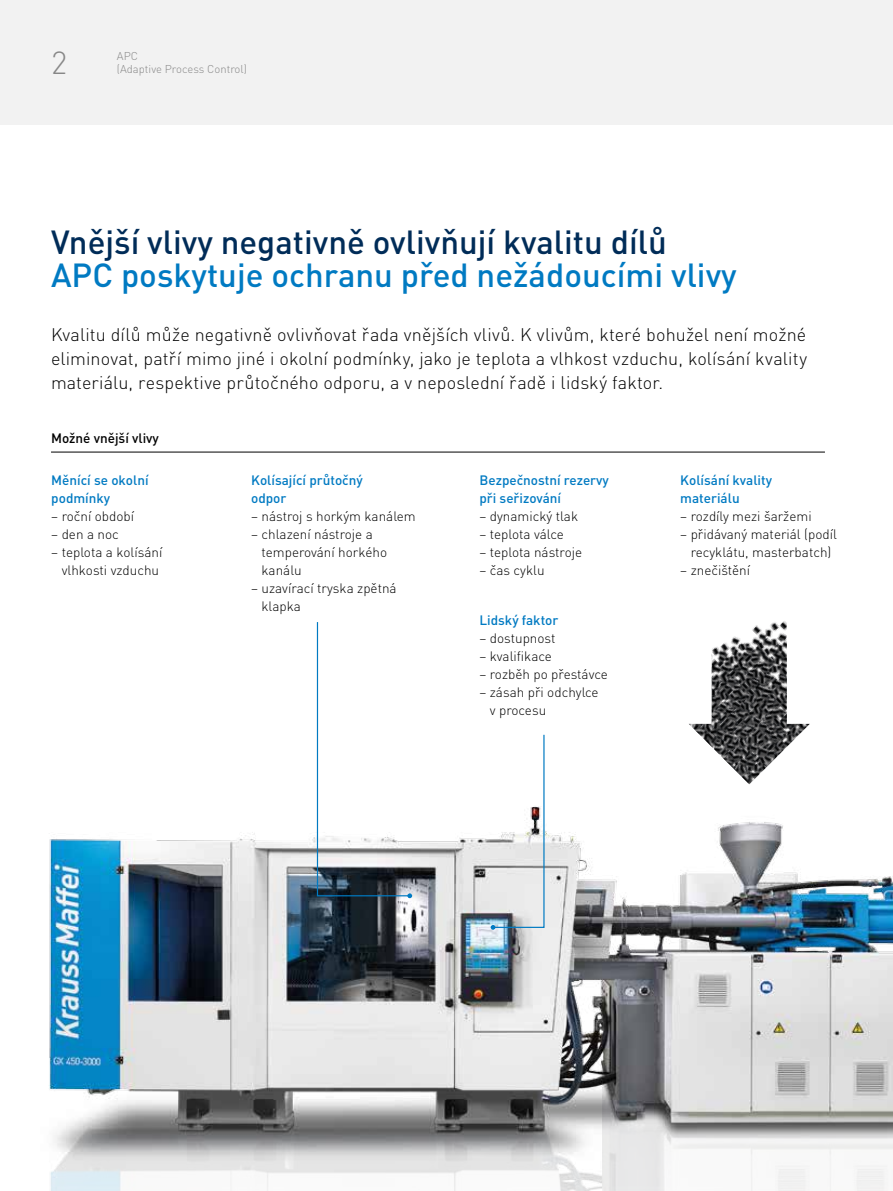
<style>
.page{position:relative;width:893px;height:1191px;background:#fff}
.page>*{position:absolute;margin:0;border:0;box-sizing:border-box;transform-origin:0 0}
.t1{font:500 33px "DIN Pro";color:#002c58}
.t2{font:500 33px "DIN Pro";color:#007ac2}
.t3{font:300 31.5px "DIN Pro";color:#878787}
.t4{font:300 18px/24px "DIN Pro";letter-spacing:.005em;color:#000;text-align:justify}
.t5{font:300 13.5px/18px "DIN Pro";color:#000}
.t6{font:500 13.5px/18px "DIN Pro";color:#007ac2}
.t7{font:500 13.5px "DIN Pro";color:#000}
.t8{font:300 11.25px/13.5px "DIN Pro";color:#878787}
</style>
<div class="page">
<img style="left:49px;top:784px;width:844px;height:407px">
<div style="left:0;top:0;width:893px;height:124px;background:#f2f2f2"></div>
<hr style="left:51px;top:452px;width:774px;height:1px;background:#000">
<svg style="left:490px;top:734px;width:55px;height:196px"></svg>
<svg style="left:316px;top:622px;width:96px;height:276px"></svg>
<img style="left:689px;top:621px;width:121px;height:163px">
<h2 class="t3" style="left:51px;top:41px;width:18px">2</h2>
<p class="t8" style="left:117px;top:48px;width:132px">APC<br>(Adaptive Process Control)</p>
<h1 class="t1" style="left:51px;top:220px;width:617px">Vnější vlivy negativně ovlivňují kvalitu dílů</h1>
<h1 class="t2" style="left:51px;top:253px;width:687px">APC poskytuje ochranu před nežádoucími vlivy</h1>
<p class="t4" style="left:51px;top:322px;width:758px">Kvalitu dílů může negativně ovlivňovat řada vnějších vlivů. K vlivům, které bohužel není možné eliminovat, patří mimo jiné i okolní podmínky, jako je teplota a vlhkost vzduchu, kolísání kvality materiálu, respektive průtočného odporu, a v neposlední řadě i lidský faktor.</p>
<p class="t7" style="left:51px;top:429px;width:109px">Možné vnější vlivy</p>
<p class="t6" style="left:51px;top:471px;width:99px">Měnící se okolní podmínky</p>
<p class="t5" style="left:51px;top:507px;width:84px">– roční období</p>
<p class="t5" style="left:51px;top:525px;width:69px">– den a noc</p>
<p class="t5" style="left:51px;top:543px;width:113px;text-align:center">– teplota a kolísání vlhkosti vzduchu</p>
<p class="t6" style="left:251px;top:471px;width:113px">Kolísající průtočný odpor</p>
<p class="t5" style="left:251px;top:507px;width:166px">– nástroj s horkým kanálem</p>
<p class="t5" style="left:262px;top:525px;width:127px;text-indent:-10px">– chlazení nástroje a temperování horkého kanálu</p>
<p class="t5" style="left:262px;top:579px;width:137px;text-indent:-10px">– uzavírací tryska zpětná klapka</p>
<p class="t6" style="left:479px;top:471px;width:131px">Bezpečnostní rezervy při seřizování</p>
<p class="t5" style="left:479px;top:507px;width:100px">– dynamický tlak</p>
<p class="t5" style="left:479px;top:525px;width:86px">– teplota válce</p>
<p class="t5" style="left:479px;top:543px;width:104px">– teplota nástroje</p>
<p class="t5" style="left:479px;top:561px;width:67px">– čas cyklu</p>
<p class="t6" style="left:479px;top:610px;width:80px">Lidský faktor</p>
<p class="t5" style="left:479px;top:628px;width:78px">– dostupnost</p>
<p class="t5" style="left:479px;top:646px;width:74px">– kvalifikace</p>
<p class="t5" style="left:479px;top:664px;width:130px">– rozběh po přestávce</p>
<p class="t5" style="left:490px;top:682px;width:110px;text-indent:-10px">– zásah při odchylce v procesu</p>
<p class="t6" style="left:680px;top:471px;width:93px">Kolísání kvality materiálu</p>
<p class="t5" style="left:680px;top:507px;width:133px">– rozdíly mezi šaržemi</p>
<p class="t5" style="left:680px;top:525px;width:158px;text-align:center">– přidávaný materiál (podíl recyklátu, masterbatch)</p>
<p class="t5" style="left:680px;top:561px;width:71px">– znečištění</p>
</div>
